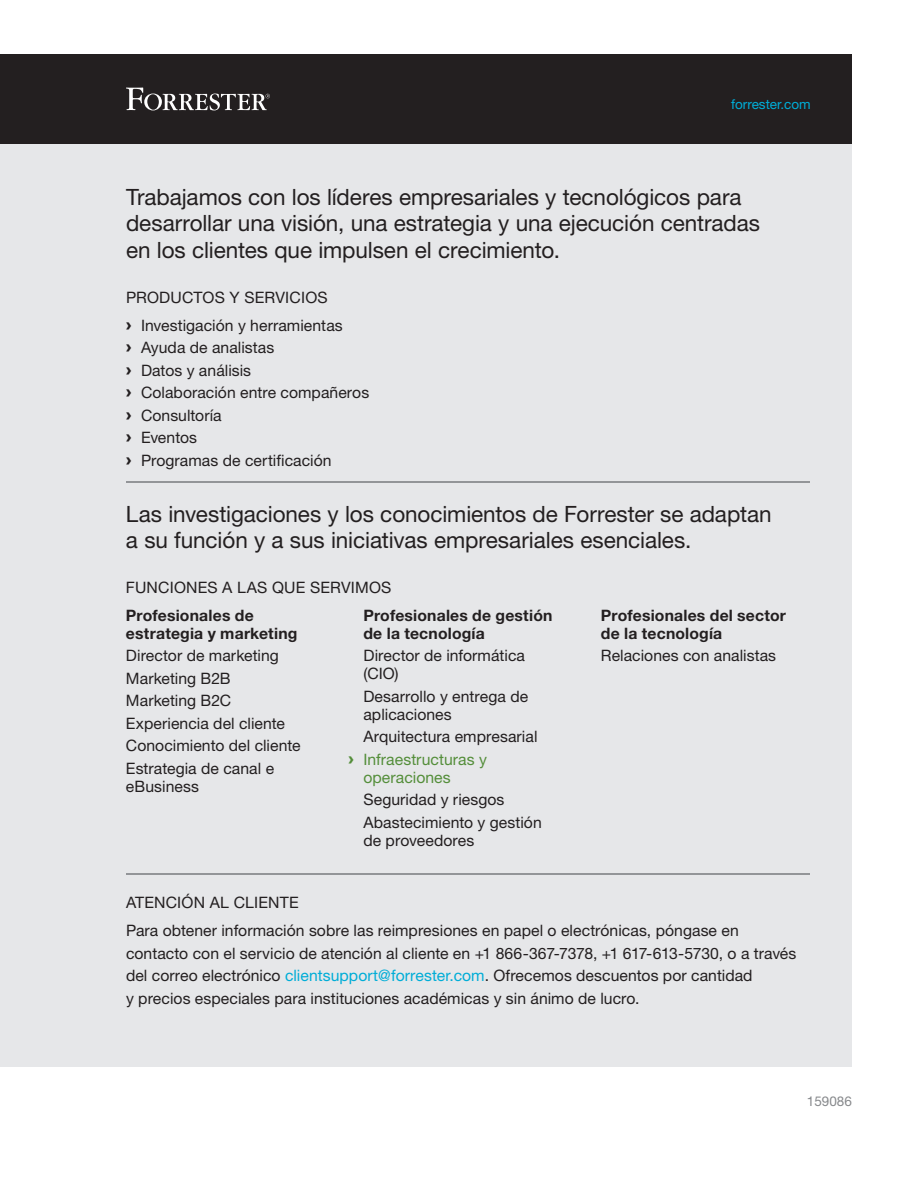
<style>
.page{position:relative;width:918px;height:1188px;background:#fff}
.page>*{position:absolute;margin:0;border:0;box-sizing:border-box;transform-origin:0 0}
.t1{font:22.5px/26.2px "Helvetica Neue LT Std";letter-spacing:-.005em;color:#231f20}
.t2{font:15.75px/22.5px "Helvetica Neue LT Std";letter-spacing:.005em;color:#231f20}
.t3{font:700 15.75px/18px "Helvetica Neue LT Std";letter-spacing:.01em;color:#231f20}
.t4{font:15.75px "Helvetica Neue LT Std";letter-spacing:.005em;color:#548e3a}
.BackCover_Footer{font:13.5px "Helvetica Neue LT Std";color:#00add7}
.t5{font:13.5px "Helvetica Neue LT Std";color:#87898c}
.s1{font-family:"Arial";font-weight:900}
.s2{font-family:"Arial";font-weight:900;color:#548e3a}
.s3{color:#548e3a}
.s4{color:#00add7}
</style>
<div class="page">
<div style="left:0;top:54px;width:852px;height:112px;background:#231f20"></div>
<div style="left:0;top:144px;width:852px;height:922px;background:#e6e7e9"></div>
<hr style="left:126px;top:482px;width:684px;height:1px;background:#939598">
<hr style="left:126px;top:873px;width:684px;height:1px;background:#939598">
<svg style="left:126px;top:88px;width:144px;height:22px"></svg>
<p class="BackCover_Footer" style="left:731px;top:96px;width:81px">forrester.com</p>
<h1 class="t1" style="left:126px;top:184px;width:636px">Trabajamos con los líderes empresariales y tecnológicos para desarrollar una visión, una estrategia y una ejecución centradas en los clientes que impulsen el crecimiento.</h1>
<p class="t2" style="left:126px;top:283px;width:218px;line-height:28.2px">PRODUCTOS Y SERVICIOS<br><span class="s1">›</span> Investigación y herramientas</p>
<p class="t2" style="left:126px;top:336px;width:245px"><span class="s1">›</span> Ayuda de analistas<br><span class="s1">›</span> Datos y análisis<br><span class="s1">›</span> Colaboración entre compañeros <span class="s1">›</span> Consultoría<br><span class="s1">›</span> Eventos<br><span class="s1">›</span> Programas de certificación</p>
<h1 class="t1" style="left:126px;top:500px;width:647px">Las investigaciones y los conocimientos de Forrester se adaptan a su función y a sus iniciativas empresariales esenciales.</h1>
<p class="t2" style="left:126px;top:576px;width:267px">FUNCIONES A LAS QUE SERVIMOS</p>
<p class="t3" style="left:126px;top:606px;width:173px">Profesionales de estrategia y marketing</p>
<p class="t2" style="left:126px;top:644px;width:176px">Director de marketing<br>Marketing B2B<br>Marketing B2C<br>Experiencia del cliente<br>Conocimiento del cliente<br>Estrategia de canal e</p>
<p class="t2" style="left:126px;top:775px;width:75px">eBusiness</p>
<p class="t3" style="left:363px;top:606px;width:191px">Profesionales de gestión de la tecnología</p>
<p class="t2" style="left:363px;top:647px;width:163px;line-height:18px">Director de informática (CIO)</p>
<p class="t2" style="left:363px;top:687px;width:166px;line-height:18px">Desarrollo y entrega de aplicaciones</p>
<p class="t2" style="left:348px;top:725px;width:191px;text-indent:15px">Arquitectura empresarial <span class="s2">›</span> <span class="s3">Infraestructuras y</span></p>
<p class="t4" style="left:363px;top:768px;width:89px">operaciones</p>
<p class="t2" style="left:363px;top:788px;width:180px">Seguridad y riesgos<br>Abastecimiento y gestión</p>
<p class="t2" style="left:363px;top:829px;width:112px">de proveedores</p>
<p class="t3" style="left:601px;top:606px;width:187px">Profesionales del sector de la tecnología</p>
<p class="t2" style="left:601px;top:644px;width:177px">Relaciones con analistas</p>
<p class="t2" style="left:126px;top:891px;width:174px">ATENCIÓN AL CLIENTE</p>
<p class="t2" style="left:126px;top:919px;width:672px">Para obtener información sobre las reimpresiones en papel o electrónicas, póngase en contacto con el servicio de atención al cliente en +1 866-367-7378, +1 617-613-5730, o a través del correo electrónico <span class="s4">clientsupport@forrester.com</span>. Ofrecemos descuentos por cantidad<br>y precios especiales para instituciones académicas y sin ánimo de lucro.</p>
<p class="t5" style="left:807px;top:1093px;width:47px">159086</p>
</div>
